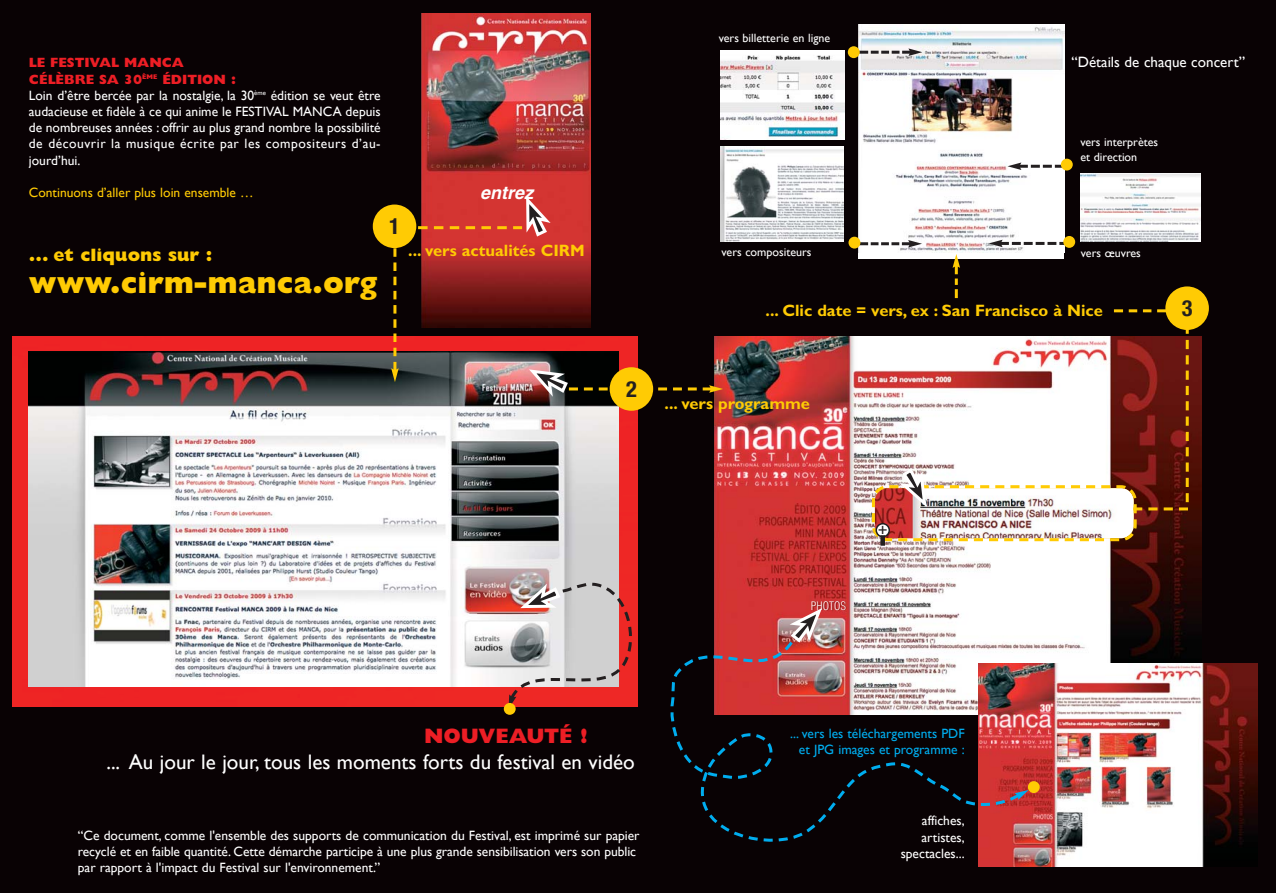
<style>
.page{position:relative;width:1276px;height:893px;background:#090204}
.page>*{position:absolute;margin:0;border:0;box-sizing:border-box;transform-origin:0 0}
.t1{font:800 30px "Gill Sans";color:#ffcb04}
.t2{font:700 condensed 22.35px "Helvetica Neue";color:#231f20}
.t3{font:21px "Gill Sans";color:#fff}
.t4{font:800 21px "Gill Sans";color:#ed1e25}
.t5{font:800 18px "Gill Sans";color:#ffcb04}
.t6{font:italic 700 18px "Helvetica";color:#fff}
.t7{font:700 16.5px "Gill Sans";color:#ffcb04}
.t8{font:15.75px "Helvetica";color:#231f20}
.t9{font:15px "Gill Sans";color:#fff}
.t10{font:13.5px/16.2px "Gill Sans";color:#fff}
.t11{font:13.5px/16.2px "Gill Sans";color:#00adef;text-align:right}
.t12{font:13.5px "Gill Sans";color:#ffcb04}
.t13{font:12px/15px "Gill Sans";color:#fff}
.t14{font:300 condensed 11.4px "Helvetica";color:#fff}
.s1{font-weight:800;color:#ed1e25}
</style>
<div class="page">
<div style="left:13px;top:336px;width:625px;height:370px;background:#ee2525"></div>
<img style="left:421px;top:14px;width:170px;height:182px">
<img style="left:29px;top:351px;width:590px;height:335px">
<img style="left:715px;top:336px;width:486px;height:327px">
<svg style="left:508px;top:579px;width:130px;height:128px;background:#cf9897"></svg>
<img style="left:978px;top:663px;width:279px;height:204px">
<svg style="left:670px;top:635px;width:344px;height:216px"></svg>
<img style="left:781px;top:608px;width:247px;height:195px">
<div style="left:858px;top:24px;width:206px;height:235px;background:#fff"></div>
<img style="left:858px;top:24px;width:206px;height:229px">
<img style="left:720px;top:51px;width:124px;height:88px">
<div style="left:880px;top:535px;width:5px;height:11px;background:#231f20"></div>
<img style="left:720px;top:147px;width:124px;height:95px">
<img style="left:1080px;top:173px;width:120px;height:69px">
<svg style="left:391px;top:196px;width:332px;height:201px"></svg>
<svg style="left:952px;top:254px;width:8px;height:44px"></svg>
<img style="left:870px;top:309px;width:318px;height:234px">
<svg style="left:859px;top:240px;width:63px;height:7px"></svg>
<svg style="left:988px;top:240px;width:77px;height:7px"></svg>
<svg style="left:859px;top:48px;width:63px;height:8px"></svg>
<div style="left:848px;top:237px;width:12px;height:12px;background:#ffcb04;border-radius:50%"></div>
<div style="left:848px;top:46px;width:11px;height:12px;background:#ffcb04;border-radius:50%"></div>
<div style="left:1063px;top:236px;width:12px;height:12px;background:#ffcb04;border-radius:50%"></div>
<svg style="left:1007px;top:162px;width:56px;height:8px"></svg>
<div style="left:1061px;top:159px;width:11px;height:12px;background:#ffcb04;border-radius:50%"></div>
<div style="left:1028px;top:781px;width:11px;height:12px;background:#ffcb04;border-radius:50%"></div>
<div style="left:504px;top:703px;width:12px;height:12px;background:#ffcb04;border-radius:50%"></div>
<div style="left:609px;top:367px;width:44px;height:44px;background:#ffcb04;border-radius:50%"></div>
<div style="left:1165px;top:286px;width:44px;height:44px;background:#ffcb04;border-radius:50%"></div>
<div style="left:373px;top:205px;width:43px;height:43px;background:#ffcb04;border-radius:50%"></div>
<p class="t10" style="left:29px;top:54px;width:353px"><span class="s1">LE FESTIVAL MANCA<br>CÉLÈBRE SA 30</span><sup>ÈME</sup> <span class="s1">ÉDITION :<br></span>Loin d’être bercée par la nostalgie, la 30<sup>ème</sup> édition se veut être audacieuse et fidèle à ce qui anime le FESTIVAL MANCA depuis de nombreuses années : offrir au plus grand nombre la possibilité de découvrir la musique écrite par les compositeurs d’au&shy;jourd’hui.</p>
<p class="t12" style="left:29px;top:185px;width:226px">Continuons d’aller plus loin ensemble …</p>
<h3 class="t5" style="left:29px;top:249px;width:185px">... et cliquons sur :</h3>
<h1 class="t1" style="left:29px;top:272px;width:350px">www.cirm-manca.org</h1>
<h2 class="t2" style="left:389px;top:213px;width:12px">1</h2>
<h3 class="t6" style="left:480px;top:186px;width:58px">entrez</h3>
<p class="t7" style="left:408px;top:245px;width:178px">... vers actualités CIRM</p>
<p class="t13" style="left:719px;top:30px;width:113px">vers billetterie en ligne</p>
<p class="t9" style="left:1071px;top:53px;width:175px">“Détails de chaque concert”</p>
<p class="t13" style="left:1080px;top:135px;width:79px">vers interprètes et direction</p>
<h2 class="t2" style="left:626px;top:375px;width:12px">2</h2>
<p class="t13" style="left:721px;top:244px;width:91px">vers compositeurs</p>
<p class="t13" style="left:1081px;top:245px;width:61px">vers œuvres</p>
<p class="t7" style="left:765px;top:305px;width:339px">... Clic date = vers, ex : San Francisco à Nice</p>
<p class="t7" style="left:664px;top:398px;width:147px">... vers programme</p>
<h2 class="t2" style="left:1181px;top:295px;width:12px">3</h2>
<p class="t14" style="left:810px;top:601px;width:37px">PHOTOS</p>
<p class="t8" style="left:878px;top:521px;width:11px">+</p>
<h3 class="t4" style="left:424px;top:729px;width:165px">NOUVEAUTÉ !</h3>
<h3 class="t3" style="left:106px;top:749px;width:530px">... Au jour le jour, tous les moments forts du festival en vidéo</h3>
<p class="t10" style="left:78px;top:827px;width:563px">“Ce document, comme l'ensemble des supports de communication du Festival, est imprimé sur papier recyclé et en faible quantité. Cette démarche participe à une plus grande sensibilisation vers son public par rapport à l'impact du Festival sur l'environnement.”</p>
<p class="t11" style="left:790px;top:725px;width:176px">... vers les téléchargements PDF et JPG images et programme :</p>
<p class="t10" style="left:900px;top:813px;width:65px;text-align:right">affiches, artistes, spectacles...</p>
</div>
